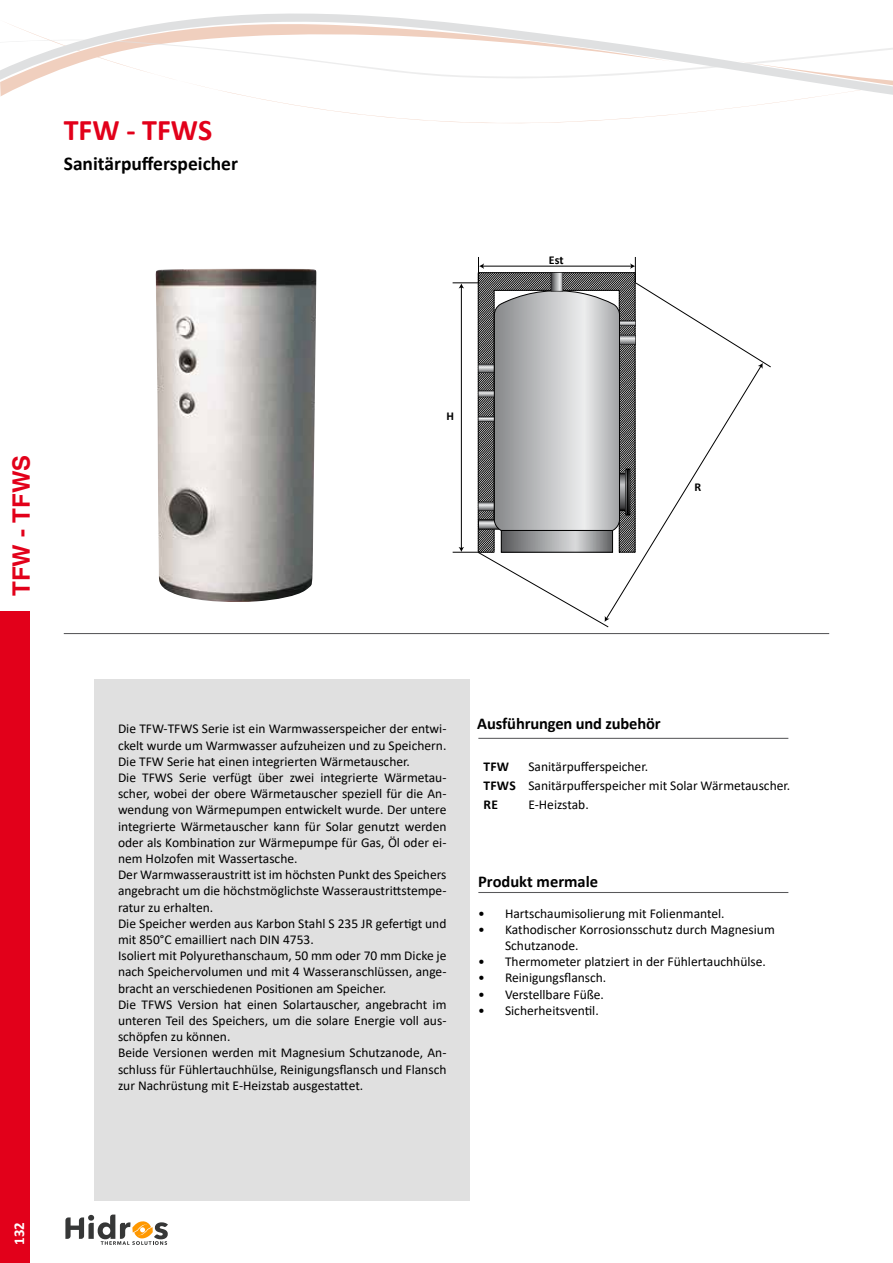
<style>
.page{position:relative;width:893px;height:1263px;background:#fff}
.page>*{position:absolute;margin:0;border:0;box-sizing:border-box;transform-origin:0 0}
.t1{font:700 30px "Calibri";color:#e2001a}
.t2{font:700 24px "Helvetica";color:#e2001a}
.t3{font:700 19.5px "Calibri";color:#000}
.t4{font:700 16.5px "Calibri";letter-spacing:-.01em;color:#000}
.t5{font:700 15px "Calibri";color:#fff}
.t6{font:13.5px/16.2px "Calibri";color:#000}
.t7{font:700 13.5px "Calibri";color:#000}
.t8{font:700 12px "Calibri";color:#000}
.s1{font-weight:700}
</style>
<div class="page">
<div style="left:0;top:611px;width:30px;height:652px;background:#e2001a"></div>
<hr style="left:478px;top:892px;width:310px;height:1px;background:#58585a">
<svg style="left:0;top:13px;width:893px;height:111px"></svg>
<hr style="left:478px;top:738px;width:310px;height:1px;background:#58585a">
<hr style="left:64px;top:633px;width:765px;height:1px;background:#58585a">
<svg style="left:65px;top:1214px;width:103px;height:31px"></svg>
<img style="left:155px;top:269px;width:161px;height:333px">
<svg style="left:453px;top:257px;width:318px;height:370px"></svg>
<div style="left:94px;top:679px;width:375px;height:521px;background:#e0e0e0"></div>
<h1 class="t1" style="left:64px;top:109px;width:150px">TFW - TFWS</h1>
<h3 class="t3" style="left:64px;top:150px;width:176px">Sanitärpufferspeicher</h3>
<p class="t8" style="left:549px;top:251px;width:16px">Est</p>
<h2 class="t2" style="left:7px;top:596px;width:143px;rotate:-90deg">TFW - TFWS</h2>
<p class="t5" style="left:8px;top:1245px;width:24px;rotate:-90deg">132</p>
<p class="t8" style="left:447px;top:407px;width:9px">H</p>
<p class="t8" style="left:694px;top:478px;width:8px">R</p>
<p class="t6" style="left:118px;top:720px;width:330px">Die TFW-TFWS Serie ist ein Warmwasserspeicher der entwi&shy;ckelt wurde um Warmwasser aufzuheizen und zu Speichern.<br>Die TFW Serie hat einen integrierten Wärmetauscher.<br>Die TFWS Serie verfügt über zwei integrierte Wärmetau&shy;scher, wobei der obere Wärmetauscher speziell für die An&shy;wendung von Wärmepumpen entwickelt wurde. Der untere integrierte Wärmetauscher kann für Solar genutzt werden oder als Kombination zur Wärmepumpe für Gas, Öl oder ei&shy;nem Holzofen mit Wassertasche.<br>Der Warmwasseraustritt ist im höchsten Punkt des Speichers angebracht um die höchstmöglichste Wasseraustrittstempe&shy;ratur zu erhalten.<br>Die Speicher werden aus Karbon Stahl S 235 JR gefertigt und mit 850°C emailliert nach DIN 4753.<br>Isoliert mit Polyurethanschaum, 50 mm oder 70 mm Dicke je nach Speichervolumen und mit 4 Wasseranschlüssen, ange&shy;bracht an verschiedenen Positionen am Speicher.<br>Die TFWS Version hat einen Solartauscher, angebracht im unteren Teil des Speichers, um die solare Energie voll aus&shy;schöpfen zu können.<br>Beide Versionen werden mit Magnesium Schutzanode, An&shy;schluss für Fühlertauchhülse, Reinigungsflansch und Flansch zur Nachrüstung mit E-Heizstab ausgestattet.</p>
<p class="t4" style="left:477px;top:712px;width:185px">Ausführungen und zubehör</p>
<p class="t7" style="left:484px;top:757px;width:27px">TFW</p>
<p class="t6" style="left:484px;top:757px;width:308px;line-height:18.6px;text-indent:45px">Sanitärpufferspeicher.<br><span class="s1">TFWS</span> Sanitärpufferspeicher mit Solar Wärmetauscher.<br><span class="s1">RE</span></p>
<p class="t6" style="left:528px;top:795px;width:62px">E-Heizstab.</p>
<p class="t4" style="left:478px;top:870px;width:122px">Produkt mermale</p>
<p class="t6" style="left:478px;top:905px;width:248px">• Hartschaumisolierung mit Folienmantel.</p>
<p class="t6" style="left:505px;top:921px;width:271px;text-indent:-27px">• Kathodischer Korrosionsschutz durch Magnesium<br>Schutzanode.</p>
<p class="t6" style="left:478px;top:953px;width:289px">• Thermometer platziert in der Fühlertauchhülse.</p>
<p class="t6" style="left:478px;top:969px;width:130px">• Reinigungsflansch.</p>
<p class="t6" style="left:478px;top:986px;width:127px">• Verstellbare Füße.</p>
<p class="t6" style="left:478px;top:1002px;width:122px">• Sicherheitsventil.</p>
</div>
